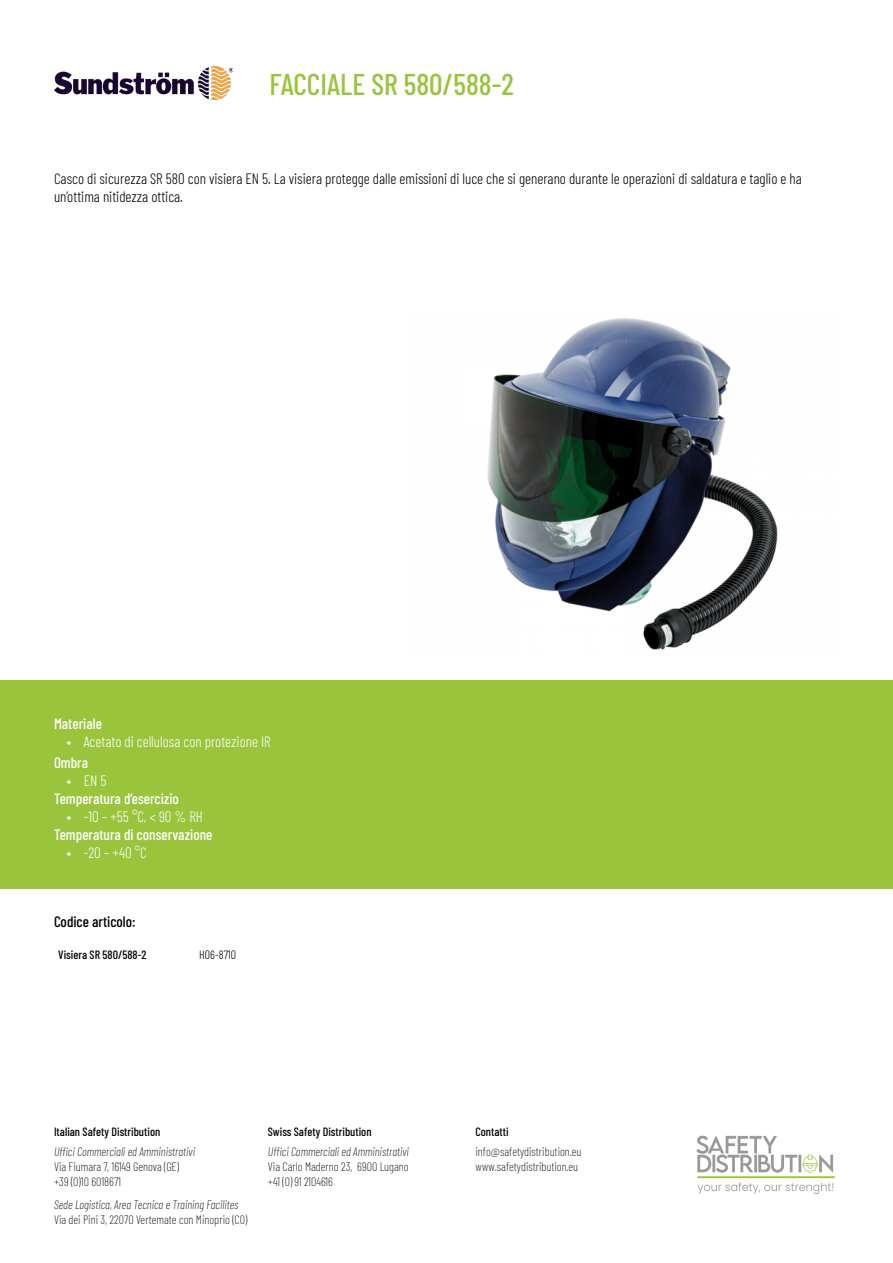
<style>
.page{position:relative;width:893px;height:1263px;background:#fff}
.page>*{position:absolute;margin:0;border:0;box-sizing:border-box;transform-origin:0 0}
.TITOL{font:500 30px "Barlow Condensed";color:#9ac43c}
.TESTO{font:300 15px/18px "Barlow Condensed";color:#000}
.t1{font:300 15px "Barlow Condensed";color:#fff}
.TESTO-2{font:500 15px "Barlow Condensed";color:#fff}
.TESTO-3{font:500 15px "Barlow Condensed";color:#000}
.t2{font:200 12px/15px "Barlow Condensed";color:#000}
.t3{font:italic 200 12px "Barlow Condensed";color:#000}
.TESTO-4{font:500 12px "Barlow Condensed";color:#000}
.TESTO-5{font:300 12px "Barlow Condensed";color:#000}
</style>
<div class="page">
<img style="left:54px;top:66px;width:179px;height:33px">
<img style="left:696px;top:1135px;width:139px;height:60px">
<img style="left:487px;top:318px;width:291px;height:332px">
<div style="left:0;top:680px;width:893px;height:209px;background:#9ac43c"></div>
<p class="TITOL" style="left:269px;top:63px;width:246px">FACCIALE SR 580/588-2</p>
<p class="TESTO" style="left:54px;top:168px;width:749px">Casco di sicurezza SR 580 con visiera EN 5. La visiera protegge dalle emissioni di luce che si generano durante le operazioni di saldatura e taglio e ha un’ottima nitidezza ottica.</p>
<p class="TESTO-2" style="left:54px;top:713px;width:49px">Materiale</p>
<p class="t1" style="left:67px;top:731px;width:206px">• Acetato di cellulosa con protezione IR</p>
<p class="TESTO-2" style="left:54px;top:752px;width:36px">Ombra</p>
<p class="t1" style="left:67px;top:770px;width:41px">• EN 5</p>
<p class="TESTO-2" style="left:54px;top:788px;width:126px">Temperatura d’esercizio</p>
<p class="t1" style="left:67px;top:806px;width:138px">• -10 – +55 °C, &lt; 90 % RH</p>
<p class="TESTO-2" style="left:54px;top:824px;width:160px">Temperatura di conservazione</p>
<p class="t1" style="left:67px;top:842px;width:81px">• -20 – +40 °C</p>
<p class="TESTO-3" style="left:54px;top:911px;width:83px">Codice articolo:</p>
<p class="TESTO-4" style="left:58px;top:946px;width:90px">Visiera SR 580/588-2</p>
<p class="TESTO-5" style="left:199px;top:946px;width:38px">H06-8710</p>
<p class="TESTO-4" style="left:54px;top:1122px;width:108px">Italian Safety Distribution</p>
<p class="t3" style="left:54px;top:1143px;width:143px">Uffici Commerciali ed Amministrativi</p>
<p class="t2" style="left:54px;top:1158px;width:126px">Via Fiumara 7, 16149 Genova (GE) +39 (0)10 6018671</p>
<p class="t3" style="left:54px;top:1195px;width:186px">Sede Logistica, Area Tecnica e Training Facilites</p>
<p class="t2" style="left:54px;top:1211px;width:195px">Via dei Pini 3, 22070 Vertemate con Minoprio (CO)</p>
<p class="TESTO-4" style="left:268px;top:1122px;width:105px">Swiss Safety Distribution</p>
<p class="t3" style="left:268px;top:1143px;width:143px">Uffici Commerciali ed Amministrativi</p>
<p class="t2" style="left:268px;top:1158px;width:142px">Via Carlo Maderno 23, 6900 Lugano +41 (0) 91 2104616</p>
<p class="TESTO-4" style="left:475px;top:1122px;width:35px">Contatti</p>
<p class="t2" style="left:475px;top:1143px;width:107px">info@safetydistribution.eu www.safetydistribution.eu</p>
</div>
